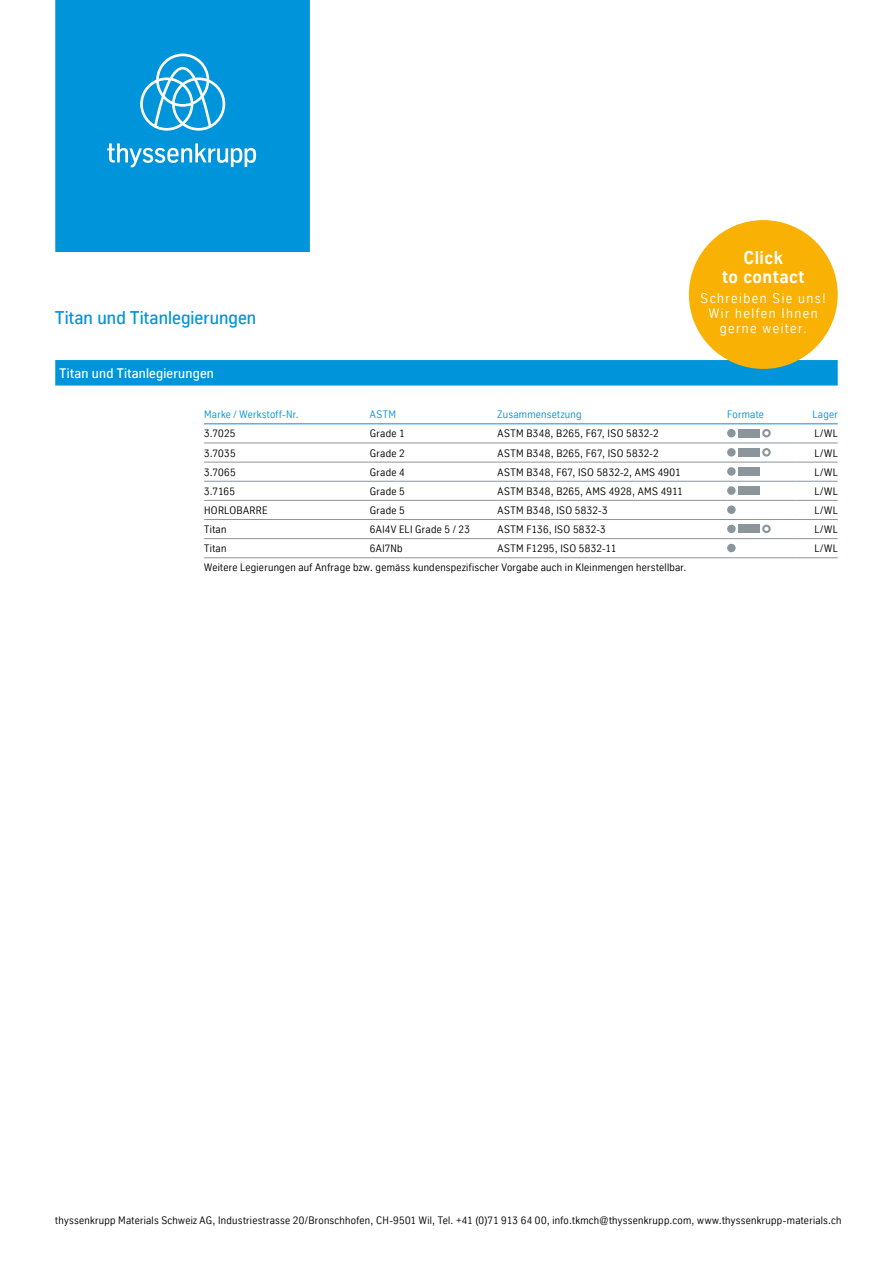
<style>
.page{position:relative;width:893px;height:1263px;background:#fff}
.page>*{position:absolute;margin:0;border:0;box-sizing:border-box;transform-origin:0 0}
.t1{font:500 18px "TK Type";letter-spacing:.005em;color:#0095db}
.t2{font:700 18px/19.5px "TK Type";letter-spacing:.03em;color:#fff;text-align:center}
.t3{font:13.5px/15px "TK Type";letter-spacing:.11em;color:#fff;text-align:center}
.t4{font:500 13.5px "TK Type";letter-spacing:.015em;color:#fff}
.t5{font:10.5px "TK Type";letter-spacing:.03em;color:#000}
.t6{font:10.5px "TK Type";letter-spacing:.03em;color:#0095db}
</style>
<div class="page">
<div style="left:55px;top:0;width:255px;height:252px;background:#0095db;border:2px solid #0095db"></div>
<svg style="left:140px;top:54px;width:85px;height:77px"></svg>
<svg style="left:107px;top:143px;width:149px;height:24px"></svg>
<svg style="left:55px;top:360px;width:783px;height:26px;background:#0597db"></svg>
<hr style="left:204px;top:443px;width:166px;height:1px;background:#8a959c">
<hr style="left:370px;top:443px;width:127px;height:1px;background:#8a959c">
<hr style="left:497px;top:443px;width:230px;height:1px;background:#8a959c">
<hr style="left:727px;top:443px;width:68px;height:1px;background:#8a959c">
<hr style="left:795px;top:443px;width:43px;height:1px;background:#8a959c">
<hr style="left:204px;top:462px;width:166px;height:1px;background:#8a959c">
<hr style="left:370px;top:462px;width:127px;height:1px;background:#8a959c">
<hr style="left:497px;top:462px;width:230px;height:1px;background:#8a959c">
<hr style="left:727px;top:462px;width:68px;height:1px;background:#8a959c">
<hr style="left:795px;top:462px;width:43px;height:1px;background:#8a959c">
<hr style="left:204px;top:481px;width:166px;height:1px;background:#8a959c">
<hr style="left:370px;top:481px;width:127px;height:1px;background:#8a959c">
<hr style="left:497px;top:481px;width:230px;height:1px;background:#8a959c">
<hr style="left:727px;top:481px;width:68px;height:1px;background:#8a959c">
<hr style="left:795px;top:481px;width:43px;height:1px;background:#8a959c">
<hr style="left:204px;top:500px;width:166px;height:1px;background:#8a959c">
<hr style="left:370px;top:500px;width:127px;height:1px;background:#8a959c">
<hr style="left:497px;top:500px;width:230px;height:1px;background:#8a959c">
<hr style="left:727px;top:500px;width:68px;height:1px;background:#8a959c">
<hr style="left:795px;top:500px;width:43px;height:1px;background:#8a959c">
<hr style="left:204px;top:519px;width:166px;height:1px;background:#8a959c">
<hr style="left:370px;top:519px;width:127px;height:1px;background:#8a959c">
<hr style="left:497px;top:519px;width:230px;height:1px;background:#8a959c">
<hr style="left:727px;top:519px;width:68px;height:1px;background:#8a959c">
<hr style="left:795px;top:519px;width:43px;height:1px;background:#8a959c">
<hr style="left:204px;top:538px;width:166px;height:1px;background:#8a959c">
<hr style="left:370px;top:538px;width:127px;height:1px;background:#8a959c">
<hr style="left:497px;top:538px;width:230px;height:1px;background:#8a959c">
<hr style="left:727px;top:538px;width:68px;height:1px;background:#8a959c">
<hr style="left:795px;top:538px;width:43px;height:1px;background:#8a959c">
<hr style="left:795px;top:557px;width:43px;height:1px;background:#8a959c">
<hr style="left:204px;top:423px;width:166px;height:1px;background:#0095db">
<hr style="left:370px;top:423px;width:127px;height:1px;background:#0095db">
<hr style="left:497px;top:423px;width:230px;height:1px;background:#0095db">
<hr style="left:727px;top:423px;width:68px;height:1px;background:#0095db">
<hr style="left:795px;top:423px;width:43px;height:1px;background:#0095db">
<hr style="left:204px;top:557px;width:166px;height:1px;background:#8a959c">
<hr style="left:370px;top:557px;width:127px;height:1px;background:#8a959c">
<hr style="left:497px;top:557px;width:230px;height:1px;background:#8a959c">
<hr style="left:727px;top:557px;width:68px;height:1px;background:#8a959c">
<div style="left:727px;top:429px;width:9px;height:8px;background:#8a959c;border-radius:50%"></div>
<div style="left:738px;top:429px;width:22px;height:8px;background:#8a959c"></div>
<div style="left:762px;top:429px;width:9px;height:8px;background:#8a959c;border-radius:50%"></div>
<svg style="left:764px;top:431px;width:5px;height:4px"></svg>
<div style="left:727px;top:448px;width:9px;height:9px;background:#8a959c;border-radius:50%"></div>
<div style="left:738px;top:448px;width:22px;height:9px;background:#8a959c"></div>
<svg style="left:762px;top:448px;width:9px;height:9px"></svg>
<svg style="left:764px;top:450px;width:5px;height:4px"></svg>
<div style="left:727px;top:467px;width:9px;height:9px;background:#8a959c;border-radius:50%"></div>
<div style="left:738px;top:467px;width:22px;height:9px;background:#8a959c"></div>
<div style="left:727px;top:486px;width:9px;height:9px;background:#8a959c;border-radius:50%"></div>
<div style="left:738px;top:486px;width:22px;height:9px;background:#8a959c"></div>
<div style="left:727px;top:505px;width:9px;height:9px;background:#8a959c;border-radius:50%"></div>
<div style="left:727px;top:525px;width:9px;height:8px;background:#8a959c;border-radius:50%"></div>
<div style="left:738px;top:525px;width:22px;height:8px;background:#8a959c"></div>
<div style="left:762px;top:525px;width:9px;height:8px;background:#8a959c;border-radius:50%"></div>
<svg style="left:764px;top:527px;width:5px;height:4px"></svg>
<div style="left:727px;top:544px;width:9px;height:8px;background:#8a959c;border-radius:50%"></div>
<div style="left:689px;top:220px;width:149px;height:149px;background:#f9b104;border-radius:50%"></div>
<h1 class="t1" style="left:55px;top:308px;width:203px">Titan und Titanlegierungen</h1>
<h1 class="t2" style="left:722px;top:248px;width:84px">Click<br>to contact</h1>
<p class="t3" style="left:700px;top:290px;width:127px">Schreiben Sie uns!<br>Wir helfen Ihnen gerne weiter.</p>
<p class="t4" style="left:60px;top:365px;width:156px">Titan und Titanlegierungen</p>
<p class="t6" style="left:204px;top:409px;width:96px">Marke / Werkstoff-Nr.</p>
<p class="t6" style="left:370px;top:409px;width:28px">ASTM</p>
<p class="t6" style="left:497px;top:409px;width:86px">Zusammensetzung</p>
<p class="t6" style="left:727px;top:409px;width:38px">Formate</p>
<p class="t6" style="left:812px;top:409px;width:27px">Lager</p>
<p class="t5" style="left:204px;top:428px;width:33px">3.7025</p>
<p class="t5" style="left:370px;top:428px;width:36px">Grade 1</p>
<p class="t5" style="left:497px;top:428px;width:163px">ASTM B348, B265, F67, ISO 5832-2</p>
<p class="t5" style="left:814px;top:428px;width:25px">L/WL</p>
<p class="t5" style="left:204px;top:447px;width:33px">3.7035</p>
<p class="t5" style="left:370px;top:447px;width:36px">Grade 2</p>
<p class="t5" style="left:497px;top:447px;width:163px">ASTM B348, B265, F67, ISO 5832-2</p>
<p class="t5" style="left:814px;top:447px;width:25px">L/WL</p>
<p class="t5" style="left:204px;top:466px;width:33px">3.7065</p>
<p class="t5" style="left:370px;top:466px;width:36px">Grade 4</p>
<p class="t5" style="left:497px;top:466px;width:185px">ASTM B348, F67, ISO 5832-2, AMS 4901</p>
<p class="t5" style="left:814px;top:466px;width:25px">L/WL</p>
<p class="t5" style="left:204px;top:485px;width:32px">3.7165</p>
<p class="t5" style="left:370px;top:485px;width:36px">Grade 5</p>
<p class="t5" style="left:497px;top:485px;width:187px">ASTM B348, B265, AMS 4928, AMS 4911</p>
<p class="t5" style="left:814px;top:485px;width:25px">L/WL</p>
<p class="t5" style="left:204px;top:504px;width:65px">HORLOBARRE</p>
<p class="t5" style="left:370px;top:504px;width:36px">Grade 5</p>
<p class="t5" style="left:497px;top:504px;width:112px">ASTM B348, ISO 5832-3</p>
<p class="t5" style="left:814px;top:504px;width:25px">L/WL</p>
<p class="t5" style="left:204px;top:524px;width:24px">Titan</p>
<p class="t5" style="left:370px;top:524px;width:102px">6Al4V ELI Grade 5 / 23</p>
<p class="t5" style="left:497px;top:524px;width:110px">ASTM F136, ISO 5832-3</p>
<p class="t5" style="left:814px;top:524px;width:25px">L/WL</p>
<p class="t5" style="left:204px;top:543px;width:24px">Titan</p>
<p class="t5" style="left:370px;top:543px;width:34px">6Al7Nb</p>
<p class="t5" style="left:497px;top:543px;width:120px">ASTM F1295, ISO 5832-11</p>
<p class="t5" style="left:814px;top:543px;width:25px">L/WL</p>
<p class="t5" style="left:204px;top:562px;width:484px">Weitere Legierungen auf Anfrage bzw. gemäss kundenspezifischer Vorgabe auch in Kleinmengen herstellbar.</p>
<p class="t5" style="left:55px;top:1214px;width:788px">thyssenkrupp Materials Schweiz AG, Industriestrasse 20/Bronschhofen, CH-9501 Wil, Tel. +41 (0)71 913 64 00, info.tkmch@thyssenkrupp.com, www.thyssenkrupp-materials.ch</p>
</div>
